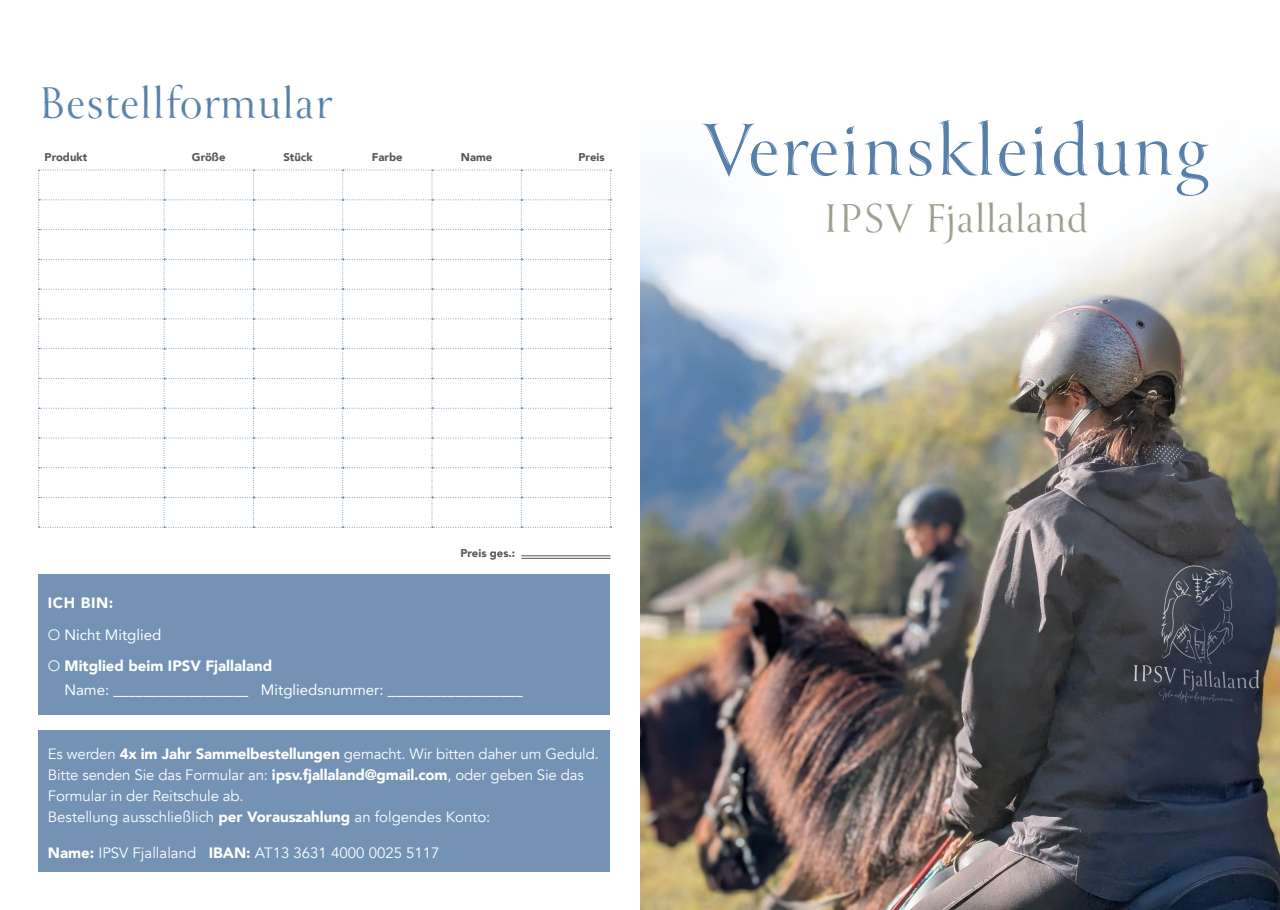
<style>
.page{position:relative;width:1280px;height:910px;background:#fff}
.page>*{position:absolute;margin:0;border:0;box-sizing:border-box;transform-origin:0 0}
.t1{font:82.5px "Canto Brush";letter-spacing:.01em;color:#5680aa}
.t2{font:49.5px "Canto Brush";letter-spacing:.01em;color:#5680aa}
.t3{font:45px "Canto Brush";color:#9c9d8d}
.t4{font:15px/21px "Avenir";letter-spacing:-.01em;color:#fff}
.t5{font:15px "Avenir";color:#fff}
.t6{font:900 15px "Avenir";color:#fff}
.t7{font:900 11.25px "Avenir";color:#57585a}
.s1{font-weight:300}
.s2{font-weight:900}
</style>
<div class="page">
<img style="left:640px;top:162px;width:640px;height:748px">
<hr style="left:521px;top:556px;width:90px;height:1px;background:#57585a">
<hr style="left:521px;top:558px;width:90px;height:1px;background:#57585a">
<svg style="left:38px;top:170px;width:574px;height:358px"></svg>
<div style="left:38px;top:574px;width:572px;height:140px;background:#7392b4"></div>
<div style="left:38px;top:730px;width:572px;height:142px;background:#7392b4"></div>
<p class="t2" style="left:38px;top:72px;width:295px">Bestellformular</p>
<p class="t7" style="left:45px;top:147px;width:44px">Produkt</p>
<p class="t7" style="left:192px;top:147px;width:35px">Größe</p>
<p class="t7" style="left:283px;top:147px;width:31px">Stück</p>
<p class="t7" style="left:372px;top:147px;width:32px">Farbe</p>
<p class="t7" style="left:461px;top:147px;width:33px">Name</p>
<p class="t7" style="left:578px;top:147px;width:28px">Preis</p>
<p class="t1" style="left:702px;top:99px;width:508px">Vereinskleidung</p>
<p class="t3" style="left:823px;top:191px;width:267px">IPSV Fjallaland</p>
<p class="t7" style="left:460px;top:543px;width:56px">Preis ges.:</p>
<p class="t6" style="left:48px;top:590px;width:67px">ICH BIN:</p>
<p class="t5" style="left:48px;top:622px;width:115px"><span class="s1">O</span> Nicht Mitglied</p>
<p class="t6" style="left:48px;top:653px;width:226px"><span class="s1">O</span> Mitglied beim IPSV Fjallaland</p>
<p class="t5" style="left:65px;top:678px;width:460px">Name: __________________ Mitgliedsnummer: __________________</p>
<p class="t4" style="left:48px;top:743px;width:553px">Es werden <span class="s2">4x im Jahr Sammelbestellungen</span> gemacht. Wir bitten daher um Geduld.</p>
<p class="t4" style="left:48px;top:764px;width:537px">Bitte senden Sie das Formular an: <span class="s2">ipsv.fjallaland@gmail.com</span>, oder geben Sie das<br>Formular in der Reitschule ab.</p>
<p class="t4" style="left:48px;top:806px;width:444px">Bestellung ausschließlich <span class="s2">per Vorauszahlung</span> an folgendes Konto:</p>
<p class="t4" style="left:48px;top:842px;width:393px"><span class="s2">Name:</span> IPSV Fjallaland <span class="s2">IBAN:</span> AT13 3631 4000 0025 5117</p>
</div>
